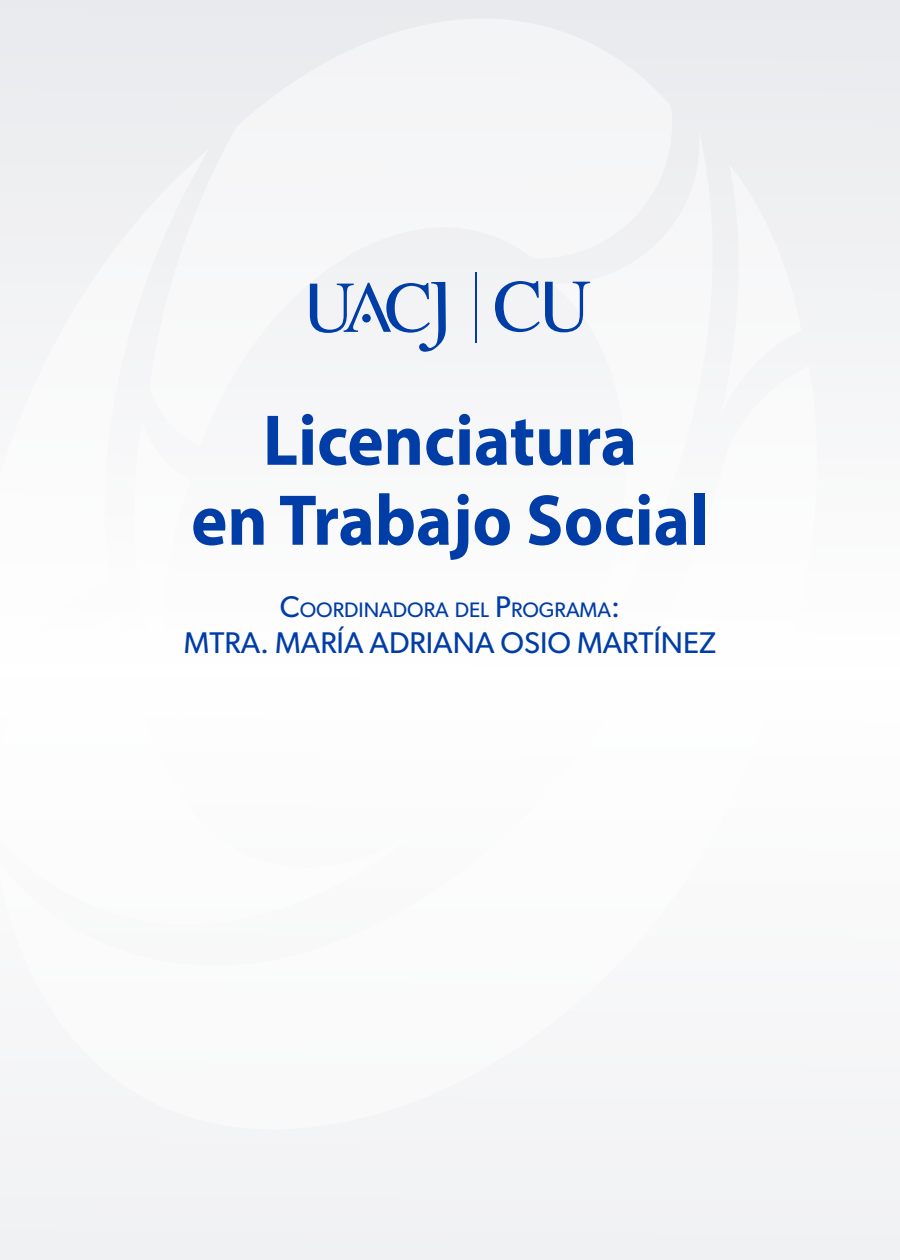
<style>
.page{position:relative;width:900px;height:1260px;background:#f6f6f8}
.page>*{position:absolute;margin:0;border:0;box-sizing:border-box;transform-origin:0 0}
.t1{font:700 72.5px/80px "Myriad Pro";color:#003da7;text-align:center;scale:.95 1}
.t2{font:30px "Gibson";color:#003da7}
.t3{font:21px "Gibson";color:#003da7}
.s1{font-size:30px}
</style>
<div class="page">
<hr style="left:475px;top:272px;width:1px;height:70px;background:#003da7">
<svg style="left:310px;top:282px;width:136px;height:70px"></svg>
<svg style="left:495px;top:281px;width:95px;height:51px"></svg>
<h1 class="t1" style="left:191px;top:398px;width:547px">Licenciatura<br>en Trabajo Social</h1>
<p class="t3" style="left:280px;top:597px;width:342px"><span class="s1">C</span>OORDINADORA DEL <span class="s1">P</span>ROGRAMA<span class="s1">:</span></p>
<p class="t2" style="left:184px;top:624px;width:534px">MTRA. MARÍA ADRIANA OSIO MARTÍNEZ</p>
</div>
